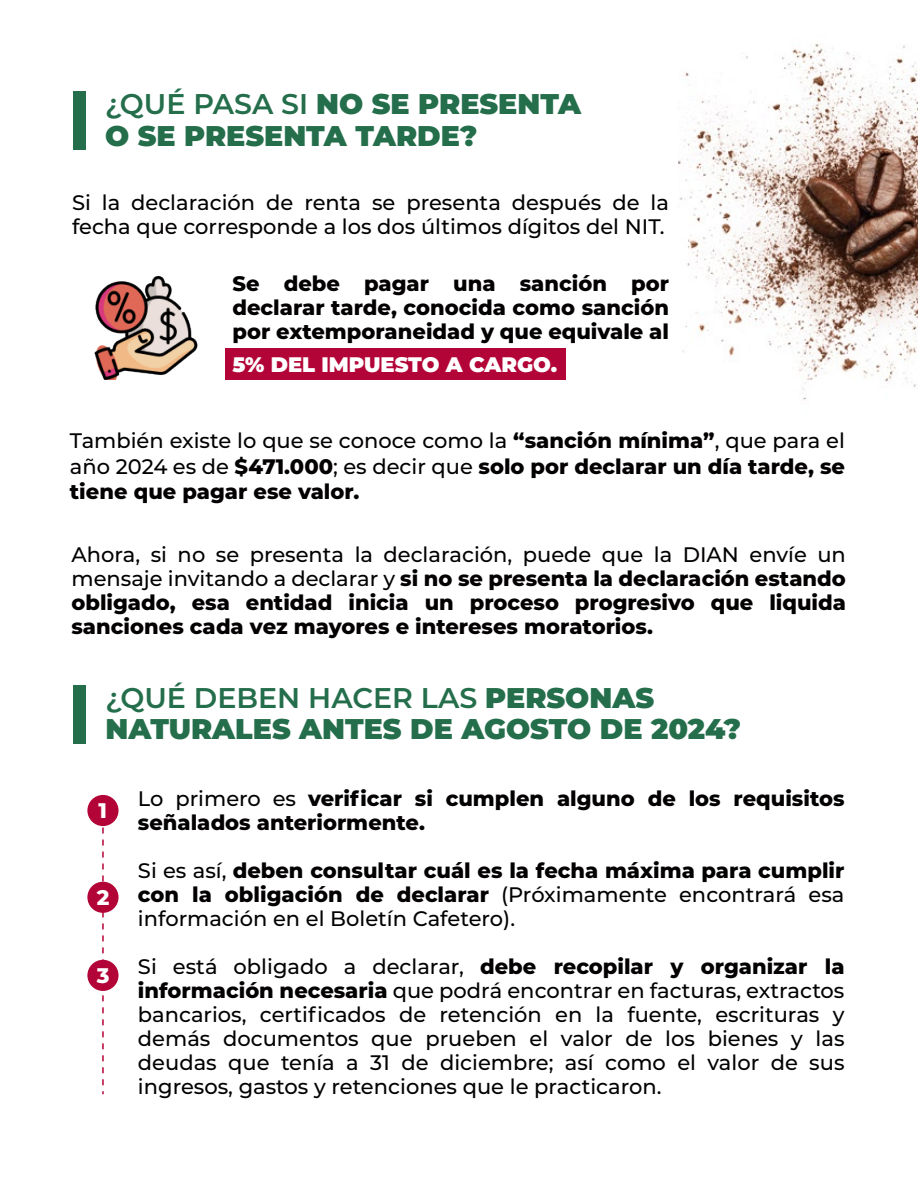
<style>
.page{position:relative;width:918px;height:1188px;background:#fff}
.page>*{position:absolute;margin:0;border:0;box-sizing:border-box;transform-origin:0 0}
.t1{font:900 28.5px/31.5px "Montserrat";color:#246e4b}
.t2{font:800 21.15px "Montserrat";color:#fff}
.t3{font:800 21px/24px "Montserrat";color:#030000;text-align:justify}
.t4{font:500 21px/24px "Montserrat";color:#030000}
.t5{font:900 21px "Montserrat";color:#fff}
.s1{font-weight:600}
.s2{font-weight:500}
.s3{font-weight:800}
</style>
<div class="page">
<div style="left:73px;top:92px;width:13px;height:58px;background:#246e4b"></div>
<img style="left:678px;top:44px;width:240px;height:356px">
<div style="left:225px;top:348px;width:341px;height:32px;background:#b30437"></div>
<img style="left:94px;top:276px;width:104px;height:104px">
<div style="left:73px;top:686px;width:13px;height:58px;background:#246e4b"></div>
<svg style="left:102px;top:826px;width:2px;height:268px"></svg>
<div style="left:87px;top:795px;width:32px;height:31px;background:#b30437;border-radius:50%"></div>
<div style="left:87px;top:882px;width:32px;height:31px;background:#b30437;border-radius:50%"></div>
<div style="left:87px;top:960px;width:32px;height:31px;background:#b30437;border-radius:50%"></div>
<h1 class="t1" style="left:105px;top:87px;width:478px"><span class="s1">¿QUÉ PASA SI</span> NO SE PRESENTA<br>O SE PRESENTA TARDE?</h1>
<p class="t4" style="left:72px;top:190px;width:599px">Si la declaración de renta se presenta después de la fecha que corresponde a los dos últimos dígitos del NIT.</p>
<p class="t3" style="left:232px;top:270px;width:438px">Se debe pagar una sanción por declarar tarde, conocida como sanción por extemporaneidad y que equivale al</p>
<p class="t5" style="left:232px;top:349px;width:326px">5% DEL IMPUESTO A CARGO.</p>
<p class="t3" style="left:70px;top:427px;width:777px;line-height:25.5px"><span class="s2">También existe lo que se conoce como la</span> “sanción mínima”<span class="s2">, que para el año 2024 es de</span> $471.000<span class="s2">; es decir que</span> solo por declarar un día tarde, se tiene que pagar ese valor.</p>
<p class="t3" style="left:71px;top:542px;width:776px"><span class="s2">Ahora, si no se presenta la declaración, puede que la DIAN envíe un mensaje invitando a declarar y</span> si no se presenta la declaración estando obligado, esa entidad inicia un proceso progresivo que liquida sanciones cada vez mayores e intereses moratorios.</p>
<h1 class="t1" style="left:105px;top:680px;width:637px"><span class="s1">¿QUÉ DEBEN HACER LAS</span> PERSONAS<br>NATURALES ANTES DE AGOSTO DE 2024?</h1>
<p class="t2" style="left:98px;top:795px;width:10px">1</p>
<p class="t2" style="left:97px;top:882px;width:14px">2</p>
<p class="t2" style="left:97px;top:960px;width:14px">3</p>
<p class="t3" style="left:138px;top:785px;width:708px"><span class="s2">Lo primero es</span> verificar si cumplen alguno de los requisitos señalados anteriormente.</p>
<p class="t3" style="left:138px;top:857px;width:708px"><span class="s2">Si es así,</span> deben consultar cuál es la fecha máxima para cumplir con la obligación de declarar <span class="s2">(Próximamente encontrará esa información en el Boletín Cafetero).</span></p>
<p class="t4" style="left:138px;top:953px;width:708px;text-align:justify">Si está obligado a declarar, <span class="s3">debe recopilar y organizar la información necesaria</span> que podrá encontrar en facturas, extractos bancarios, certificados de retención en la fuente, escrituras y demás documentos que prueben el valor de los bienes y las deudas que tenía a 31 de diciembre; así como el valor de sus ingresos, gastos y retenciones que le practicaron.</p>
</div>
